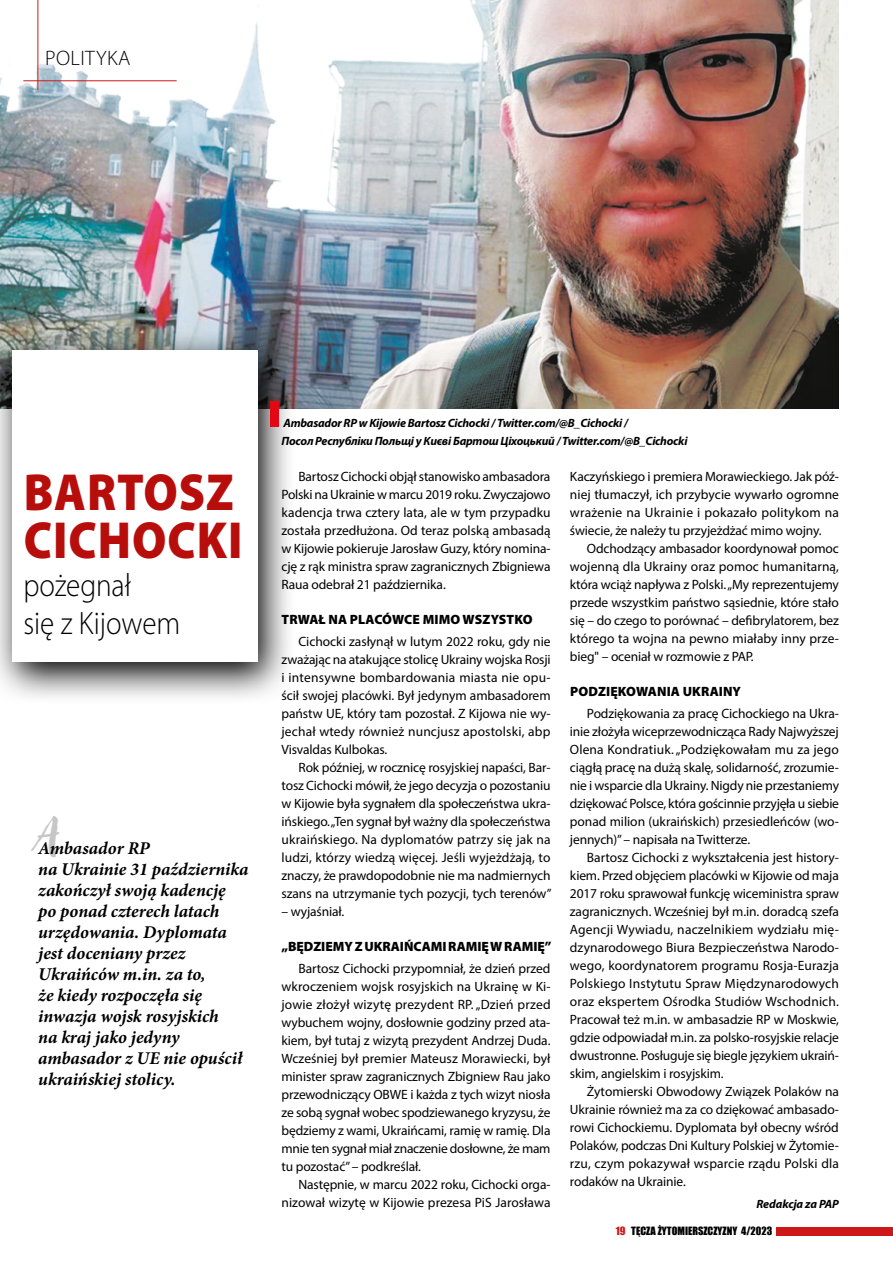
<style>
.page{position:relative;width:893px;height:1263px;background:#fff}
.page>*{position:absolute;margin:0;border:0;box-sizing:border-box;transform-origin:0 0}
.t1{font:900 52.5px/47.8px "Myriad Pro";letter-spacing:.02em;color:#b70e0c;scale:.9 1}
.t2{font:300 32.4px/38.2px "Myriad Pro";color:#000;scale:.9 1}
.t3{font:300 21px "Myriad Pro";letter-spacing:.02em;color:#000}
.t4{font:italic 700 18px/21px "Minion Pro";letter-spacing:-.005em;color:#000}
.t5{font:13.5px/18px "Myriad Pro";letter-spacing:-.01em;color:#000;text-align:justify}
.t6{font:900 13.5px "Myriad Pro";color:#000}
.t7{font:italic 700 12px/18px "Myriad Pro";letter-spacing:-.02em;color:#000}
.t8{font:10.5px "Impact";color:#000}
.s1{color:#cd1719}
</style>
<div class="page">
<img style="left:0;top:0;width:839px;height:409px">
<svg style="left:0;top:330px;width:296px;height:367px"></svg>
<div style="left:13px;top:351px;width:245px;height:311px;background:#fff"></div>
<hr style="left:23px;top:80px;width:154px;height:1px;background:#cd1719">
<hr style="left:38px;top:0;width:1px;height:90px;background:#cd1719">
<div style="left:271px;top:401px;width:8px;height:26px;background:#e30613"></div>
<div style="left:776px;top:1227px;width:117px;height:8px;background:#cd1719"></div>
<h3 class="t3" style="left:45px;top:46px;width:87px">POLITYKA</h3>
<h1 class="t1" style="left:24px;top:466px;width:245px">BARTOSZ<br>CICHOCKI</h1>
<h2 class="t2" style="left:23px;top:567px;width:176px">pożegnał<br>się z Kijowem</h2>
<p class="t4" style="left:38px;top:837px;width:212px"><sup>A</sup>Ambasador RP<br>na Ukrainie 31 października zakończył swoją kadencję<br>po ponad czterech latach urzędowania. Dyplomata jest doceniany przez<br>Ukraińców m.in. za to,<br>że kiedy rozpoczęła się inwazja wojsk rosyjskich<br>na kraj jako jedyny ambasador z UE nie opuścił ukraińskiej stolicy.</p>
<p class="t7" style="left:281px;top:413px;width:408px">Ambasador RP w Kijowie Bartosz Cichocki / Twitter.com/@B_Cichocki /<br>Посол Республіки Польщі у Києві Бартош Ціхоцький / Twitter.com/@B_Cichocki</p>
<p class="t5" style="left:281px;top:467px;width:271px;text-indent:17px">Bartosz Cichocki objął stanowisko ambasadora Polski na Ukrainie w marcu 2019 roku. Zwyczajowo kadencja trwa cztery lata, ale w tym przypadku została przedłużona. Od teraz polską ambasadą w Kijowie pokieruje Jarosław Guzy, który nomina&shy;cję z rąk ministra spraw zagranicznych Zbigniewa Raua odebrał 21 października.</p>
<p class="t6" style="left:282px;top:610px;width:252px">TRWAŁ NA PLACÓWCE MIMO WSZYSTKO</p>
<p class="t5" style="left:281px;top:632px;width:271px;text-indent:17px">Cichocki zasłynął w lutym 2022 roku, gdy nie zważając na atakujące stolicę Ukrainy wojska Rosji i intensywne bombardowania miasta nie opu&shy;ścił swojej placówki. Był jedynym ambasadorem państw UE, który tam pozostał. Z Kijowa nie wy&shy;jechał wtedy również nuncjusz apostolski, abp Visvaldas Kulbokas.</p>
<p class="t5" style="left:281px;top:758px;width:272px;text-indent:17px">Rok później, w rocznicę rosyjskiej napaści, Bar&shy;tosz Cichocki mówił, że jego decyzja o pozostaniu w Kijowie była sygnałem dla społeczeństwa ukra&shy;ińskiego. „Ten sygnał był ważny dla społeczeństwa ukraińskiego. Na dyplomatów patrzy się jak na ludzi, którzy wiedzą więcej. Jeśli wyjeżdżają, to znaczy, że prawdopodobnie nie ma nadmiernych szans na utrzymanie tych pozycji, tych terenów”</p>
<p class="t5" style="left:281px;top:902px;width:64px">– wyjaśniał.</p>
<p class="t6" style="left:281px;top:937px;width:271px">„BĘDZIEMY Z UKRAIŃCAMI RAMIĘ W RAMIĘ”</p>
<p class="t5" style="left:281px;top:959px;width:271px;text-indent:17px">Bartosz Cichocki przypomniał, że dzień przed wkroczeniem wojsk rosyjskich na Ukrainę w Ki&shy;jowie złożył wizytę prezydent RP. „Dzień przed wybuchem wojny, dosłownie godziny przed ata&shy;kiem, był tutaj z wizytą prezydent Andrzej Duda.<br>Wcześniej był premier Mateusz Morawiecki, był minister spraw zagranicznych Zbigniew Rau jako przewodniczący OBWE i każda z tych wizyt niosła ze sobą sygnał wobec spodziewanego kryzysu, że będziemy z wami, Ukraińcami, ramię w ramię. Dla mnie ten sygnał miał znaczenie dosłowne, że mam tu pozostać” – podkreślał.</p>
<p class="t5" style="left:281px;top:1175px;width:271px;text-align:right">Następnie, w marcu 2022 roku, Cichocki orga&shy;nizował wizytę w Kijowie prezesa PiS Jarosława</p>
<p class="t5" style="left:570px;top:467px;width:271px">Kaczyńskiego i premiera Morawieckiego. Jak póź&shy;niej tłumaczył, ich przybycie wywarło ogromne wrażenie na Ukrainie i pokazało politykom na świecie, że należy tu przyjeżdżać mimo wojny.</p>
<p class="t5" style="left:570px;top:539px;width:271px;text-indent:17px">Odchodzący ambasador koordynował pomoc wojenną dla Ukrainy oraz pomoc humanitarną, która wciąż napływa z Polski. „My reprezentujemy przede wszystkim państwo sąsiednie, które stało się – do czego to porównać – defibrylatorem, bez którego ta wojna na pewno miałaby inny prze&shy;bieg" – oceniał w rozmowie z PAP.</p>
<p class="t6" style="left:570px;top:682px;width:172px">PODZIĘKOWANIA UKRAINY</p>
<p class="t5" style="left:570px;top:704px;width:271px;text-indent:17px">Podziękowania za pracę Cichockiego na Ukra&shy;inie złożyła wiceprzewodnicząca Rady Najwyższej Olena Kondratiuk. „Podziękowałam mu za jego ciągłą pracę na dużą skalę, solidarność, zrozumie&shy;nie i wsparcie dla Ukrainy. Nigdy nie przestaniemy dziękować Polsce, która gościnnie przyjęła u siebie ponad milion (ukraińskich) przesiedleńców (wo&shy;jennych)” – napisała na Twitterze.</p>
<p class="t5" style="left:570px;top:848px;width:271px;text-indent:17px">Bartosz Cichocki z wykształcenia jest history&shy;kiem. Przed objęciem placówki w Kijowie od maja 2017 roku sprawował funkcję wiceministra spraw zagranicznych. Wcześniej był m.in. doradcą szefa Agencji Wywiadu, naczelnikiem wydziału mię&shy;dzynarodowego Biura Bezpieczeństwa Narodo&shy;wego, koordynatorem programu Rosja-Eurazja Polskiego Instytutu Spraw Międzynarodowych oraz ekspertem Ośrodka Studiów Wschodnich.<br>Pracował też m.in. w ambasadzie RP w Moskwie, gdzie odpowiadał m.in. za polsko-rosyjskie relacje dwustronne. Posługuje się biegle językiem ukraiń&shy;skim, angielskim i rosyjskim.</p>
<p class="t5" style="left:570px;top:1082px;width:271px;text-indent:17px">Żytomierski Obwodowy Związek Polaków na Ukrainie również ma za co dziękować ambasado&shy;rowi Cichockiemu. Dyplomata był obecny wśród Polaków, podczas Dni Kultury Polskiej w Żytomie&shy;rzu, czym pokazywał wsparcie rządu Polski dla rodaków na Ukrainie.</p>
<p class="t7" style="left:757px;top:1195px;width:84px">Redakcja za PAP</p>
<p class="t8" style="left:616px;top:1223px;width:158px"><span class="s1">19</span> TĘCZA ŻYTOMIERSZCZYZNY 4/2023</p>
</div>
